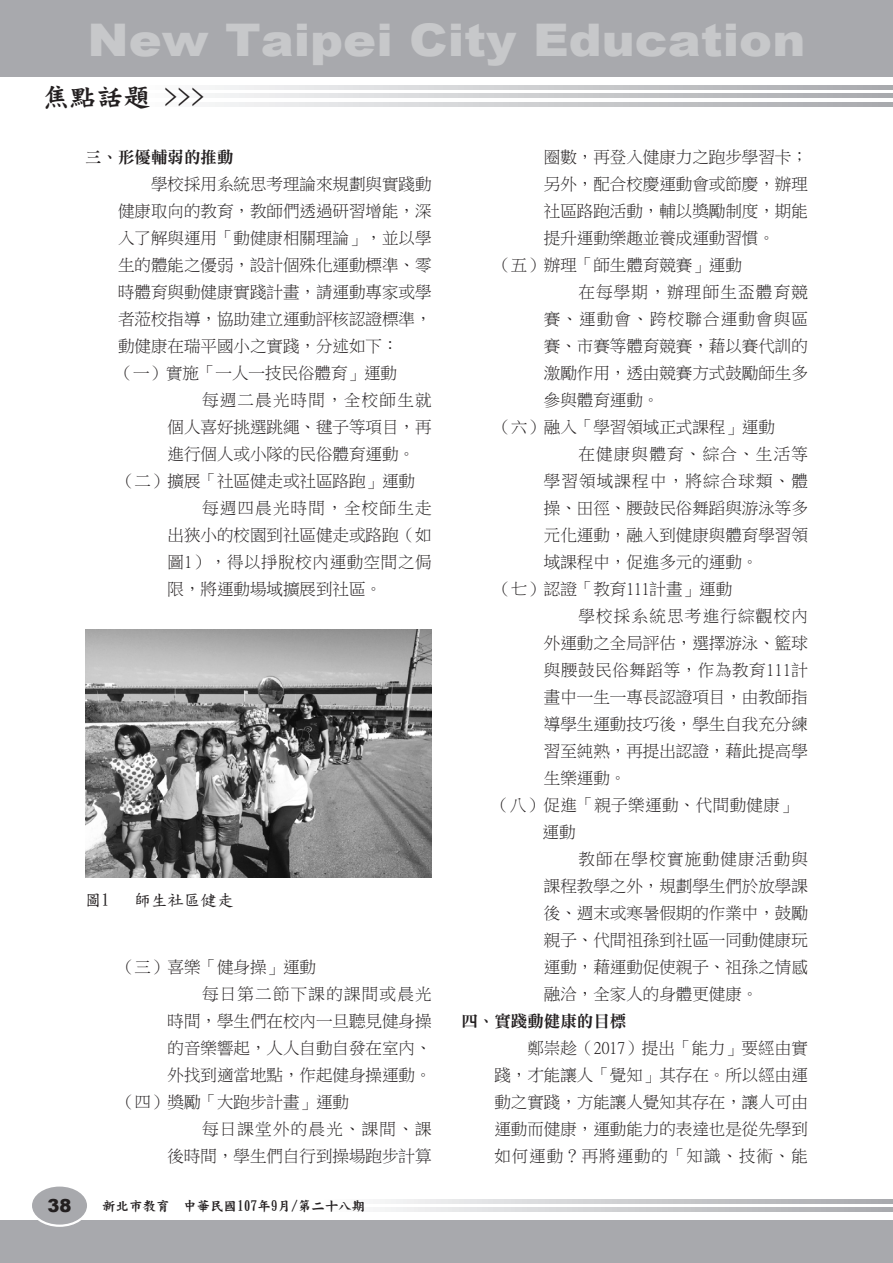
<style>
.page{position:relative;width:893px;height:1263px;background:#fff}
.page>*{position:absolute;margin:0;border:0;box-sizing:border-box;transform-origin:0 0}
.t1{font:900 45px "Arial";color:#c7c8ca;scale:1.1 1}
.t2{font:27px "DF Kai XB HK BF";color:#231f20}
.t3{font:900 18px "Arial";color:#231f20}
.內文細明11pt首2{font:16.5px/27px "P Ming Li U";color:#231f20;text-align:justify}
.內文細明11pt首2退2{font:16.5px/27px "P Ming Li U";color:#231f20;text-align:justify}
.內文細明11pt首2-2{font:16.5px/27px "P Ming Li U";letter-spacing:.025em;color:#231f20}
.內文特明11pt一{font:16.5px "DF Ming Std W9";color:#231f20}
.內文細明11pt_一{font:16.5px "P Ming Li U";color:#231f20}
.內文細明11pt首2-3{font:16.5px "DF Kai Shu SB Estd BF";color:#231f20}
.t4{font:13.5px "DF Kai XB HK BF";color:#231f20}
</style>
<div class="page">
<div style="left:0;top:1220px;width:893px;height:43px;background:#a8a9ad"></div>
<div style="left:0;top:0;width:893px;height:77px;background:#a8a9ad"></div>
<svg style="left:209px;top:85px;width:684px;height:4px;background:#cdced0"></svg>
<svg style="left:209px;top:94px;width:684px;height:4px;background:#cdced0"></svg>
<svg style="left:209px;top:102px;width:684px;height:4px;background:#cdced0"></svg>
<div style="left:31px;top:1185px;width:57px;height:41px;background:#a8a9ad;border-radius:50%"></div>
<div style="left:30px;top:1184px;width:59px;height:43px;border:2px solid #fff;border-radius:50%"></div>
<svg style="left:380px;top:1199px;width:513px;height:4px;background:#cdced0"></svg>
<svg style="left:380px;top:1208px;width:513px;height:4px;background:#cdced0"></svg>
<img style="left:85px;top:630px;width:347px;height:247px">
<h1 class="t1" style="left:88px;top:7px;width:654px">New Taipei City Education</h1>
<h2 class="t2" style="left:43px;top:83px;width:163px">焦點話題 &gt;&gt;&gt;</h2>
<p class="內文特明11pt一" style="left:85px;top:148px;width:150px">三、形優輔弱的推動</p>
<p class="內文細明11pt首2退2" style="left:118px;top:171px;width:315px;text-indent:33px">學校採用系統思考理論來規劃與實踐動健康取向的教育，教師們透過研習增能，深入了解與運用「動健康相關理論」，並以學生的體能之優弱，設計個殊化運動標準、零時體育與動健康實踐計畫，請運動專家或學者蒞校指導，協助建立運動評核認證標準，動健康在瑞平國小之實踐，分述如下：</p>
<p class="內文細明11pt首2" style="left:117px;top:360px;width:282px">（一）實施「一人一技民俗體育」運動</p>
<p class="內文細明11pt首2" style="left:168px;top:387px;width:266px;text-indent:34px">每週二晨光時間，全校師生就個人喜好挑選跳繩、毽子等項目，再進行個人或小隊的民俗體育運動。</p>
<p class="內文細明11pt首2" style="left:118px;top:468px;width:298px">（二）擴展「社區健走或社區路跑」運動</p>
<p class="內文細明11pt首2" style="left:168px;top:495px;width:266px;text-indent:34px">每週四晨光時間，全校師生走出狹小的校園到社區健走或路跑（如圖1），得以掙脫校內運動空間之侷限，將運動場域擴展到社區。</p>
<p class="內文細明11pt首2-3" style="left:85px;top:892px;width:150px">圖1 　師生社區健走</p>
<p class="t3" style="left:48px;top:1192px;width:26px">38</p>
<p class="內文細明11pt_一" style="left:118px;top:959px;width:199px">（三）喜樂「健身操」運動</p>
<p class="內文細明11pt首2" style="left:168px;top:981px;width:266px;text-indent:34px">每日第二節下課的課間或晨光時間，學生們在校內一旦聽見健身操的音樂響起，人人自動自發在室內、外找到適當地點，作起健身操運動。</p>
<p class="內文細明11pt首2" style="left:118px;top:1089px;width:232px">（四）獎勵「大跑步計畫」運動</p>
<p class="內文細明11pt首2" style="left:168px;top:1116px;width:266px;text-align:right">每日課堂外的晨光、課間、課<br>後時間，學生們自行到操場跑步計算</p>
<p class="t4" style="left:102px;top:1199px;width:265px">新北市教育　中華民國107年9月/第二十八期</p>
<p class="內文細明11pt首2" style="left:544px;top:144px;width:265px">圈數，再登入健康力之跑步學習卡；另外，配合校慶運動會或節慶，辦理社區路跑活動，輔以獎勵制度，期能提升運動樂趣並養成運動習慣。</p>
<p class="內文細明11pt首2" style="left:494px;top:252px;width:249px">（五）辦理「師生體育競賽」運動</p>
<p class="內文細明11pt首2" style="left:544px;top:279px;width:266px;text-indent:34px">在每學期，辦理師生盃體育競賽、運動會、跨校聯合運動會與區賽、市賽等體育競賽，藉以賽代訓的激勵作用，透由競賽方式鼓勵師生多參與體育運動。</p>
<p class="內文細明11pt首2" style="left:494px;top:414px;width:282px">（六）融入「學習領域正式課程」運動</p>
<p class="內文細明11pt首2" style="left:544px;top:441px;width:266px;text-indent:34px">在健康與體育、綜合、生活等學習領域課程中，將綜合球類、體操、田徑、腰鼓民俗舞蹈與游泳等多元化運動，融入到健康與體育學習領域課程中，促進多元的運動。</p>
<p class="內文細明11pt首2" style="left:494px;top:576px;width:239px">（七）認證「教育111計畫」運動</p>
<p class="內文細明11pt首2" style="left:544px;top:603px;width:266px;text-indent:34px">學校採系統思考進行綜觀校內外運動之全局評估，選擇游泳、籃球與腰鼓民俗舞蹈等，作為教育111計畫中一生一專長認證項目，由教師指導學生運動技巧後，學生自我充分練習至純熟，再提出認證，藉此提高學生樂運動。</p>
<p class="內文細明11pt首2-2" style="left:542px;top:792px;width:256px;text-indent:-50px">（八）促進「親子樂運動、代間動健康」運動</p>
<p class="內文細明11pt首2" style="left:544px;top:846px;width:266px;text-indent:34px">教師在學校實施動健康活動與課程教學之外，規劃學生們於放學課後、週末或寒暑假期的作業中，鼓勵親子、代間祖孫到社區一同動健康玩運動，藉運動促使親子、祖孫之情感融洽，全家人的身體更健康。</p>
<p class="內文特明11pt一" style="left:461px;top:1012px;width:166px">四、實踐動健康的目標</p>
<p class="內文細明11pt首2退2" style="left:494px;top:1035px;width:315px;text-indent:33px">鄭崇趁（2017）提出「能力」要經由實踐，才能讓人「覺知」其存在。所以經由運動之實踐，方能讓人覺知其存在，讓人可由運動而健康，運動能力的表達也是從先學到如何運動？再將運動的「知識、技術、能</p>
</div>
